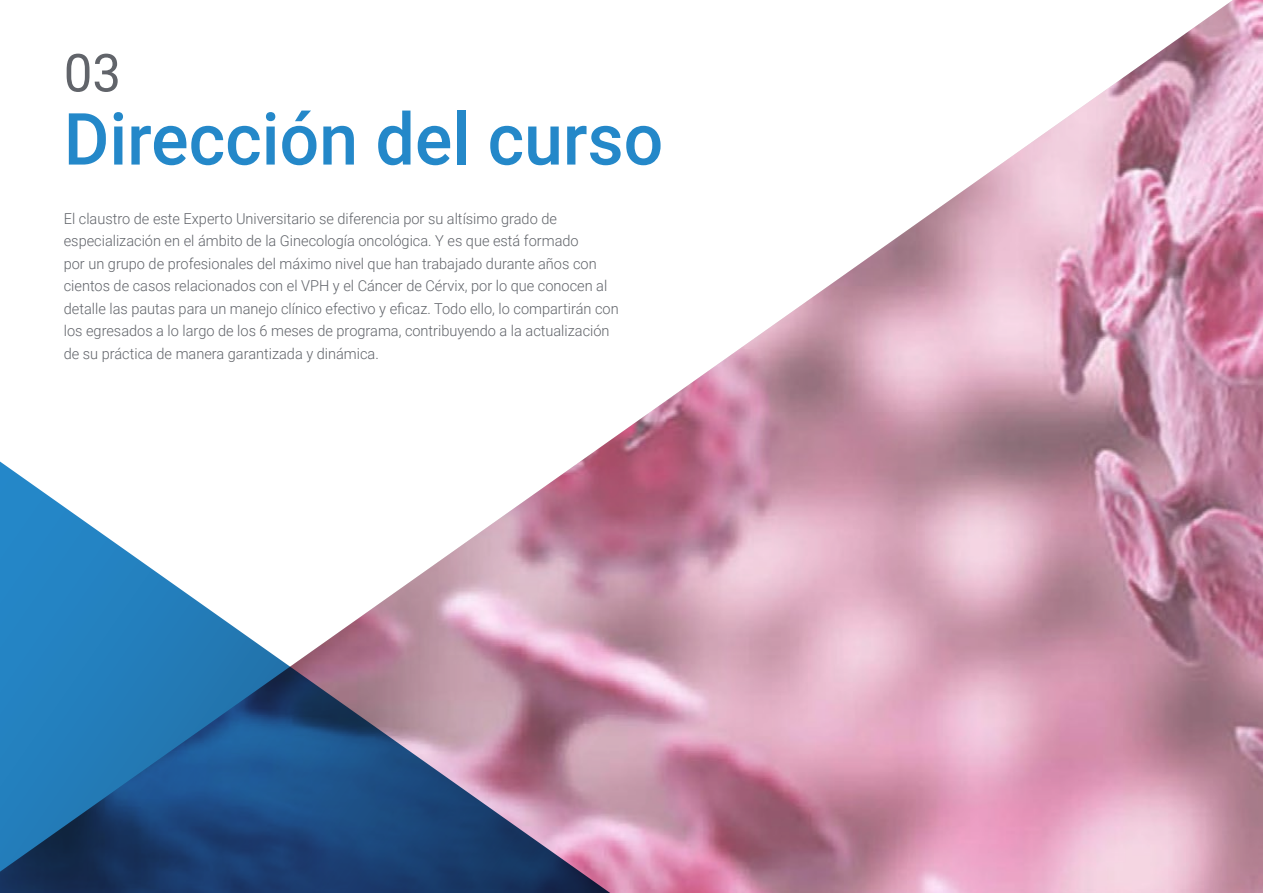
<style>
.page{position:relative;width:1263px;height:893px;background:#fff}
.page>*{position:absolute;margin:0;border:0;box-sizing:border-box;transform-origin:0 0}
.t1{font:500 72px "Roboto";color:#2488c9}
.t2{font:52.5px "Roboto";color:#61646a}
.t3{font:300 15px/22.5px "Roboto";color:#61646a}
</style>
<div class="page">
<img style="left:602px;top:0;width:661px;height:893px">
<svg style="left:0;top:446px;width:640px;height:447px"></svg>
<h2 class="t2" style="left:64px;top:36px;width:59px">03</h2>
<h1 class="t1" style="left:64px;top:89px;width:601px">Dirección del curso</h1>
<p class="t3" style="left:64px;top:207px;width:556px">El claustro de este Experto Universitario se diferencia por su altísimo grado de especialización en el ámbito de la Ginecología oncológica. Y es que está formado<br>por un grupo de profesionales del máximo nivel que han trabajado durante años con cientos de casos relacionados con el VPH y el Cáncer de Cérvix, por lo que conocen al detalle las pautas para un manejo clínico efectivo y eficaz. Todo ello, lo compartirán con los egresados a lo largo de los 6 meses de programa, contribuyendo a la actualización de su práctica de manera garantizada y dinámica.</p>
</div>
